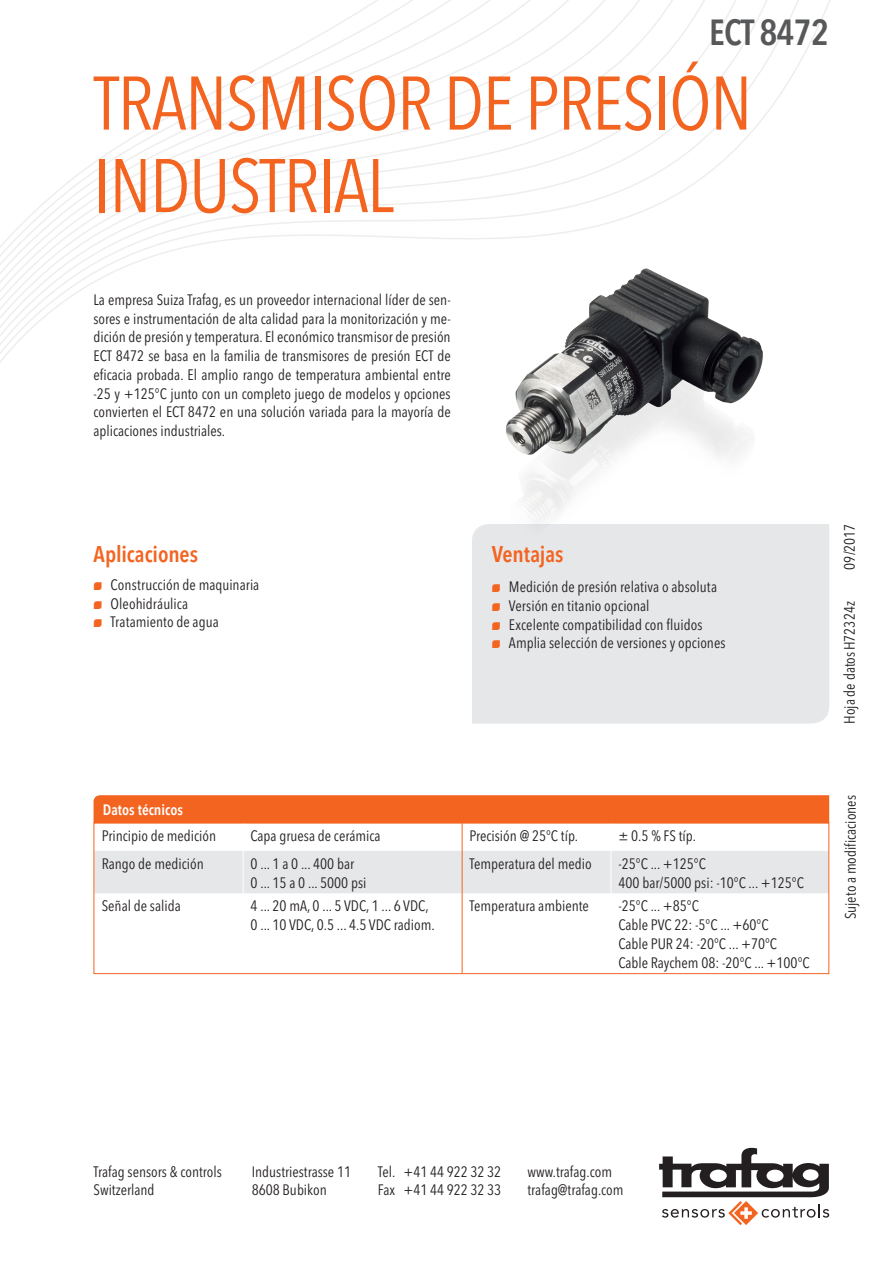
<style>
.page{position:relative;width:893px;height:1263px;background:#fff}
.page>*{position:absolute;margin:0;border:0;box-sizing:border-box;transform-origin:0 0}
.t1{font:condensed 75px/82.5px "Avenir Next LT Pro";letter-spacing:-.02em;color:#f36421}
.t2{font:600 condensed 36px "Avenir Next LT Pro";letter-spacing:-.02em;color:#57585a}
.t3{font:600 condensed 22.5px "Avenir Next LT Pro";letter-spacing:-.005em;color:#f36421}
.t4{font:condensed 15px/18.8px "Avenir Next LT Pro";color:#231f20}
.t5{font:600 condensed 15px "Avenir Next LT Pro";color:#fff}
.s1{font-family:"Trafag Pictos";font-stretch:normal;font-size:10.5px;color:#f36421}
</style>
<div class="page">
<svg style="left:659px;top:1148px;width:170px;height:77px"></svg>
<svg style="left:0;top:0;width:830px;height:363px"></svg>
<div style="left:472px;top:524px;width:357px;height:199px;background:#e6e7e9"></div>
<svg style="left:94px;top:795px;width:735px;height:98px"></svg>
<hr style="left:462px;top:851px;width:1px;height:42px;background:#f36421">
<hr style="left:462px;top:893px;width:1px;height:80px;background:#f36421">
<div style="left:94px;top:822px;width:735px;height:152px;border:1px solid #f36421"></div>
<img style="left:471px;top:232px;width:314px;height:314px">
<h2 class="t2" style="left:709px;top:10px;width:122px">ECT 8472</h2>
<h1 class="t1" style="left:94px;top:62px;width:660px">Transmisor de presión i ndustrial</h1>
<p class="t4" style="left:94px;top:290px;width:359px;text-align:justify">La empresa Suiza Trafag, es un proveedor internacional líder de sen&shy;sores e instrumentación de alta calidad para la monitorización y me&shy;dición de presión y temperatura. El económico transmisor de presión ECT 8472 se basa en la familia de transmisores de presión ECT de eficacia probada. El amplio rango de temperatura ambiental entre -25 y +125°C junto con un completo juego de modelos y opciones convierten el ECT 8472 en una solución variada para la mayoría de aplicaciones industriales.</p>
<h3 class="t3" style="left:94px;top:540px;width:106px">Aplicaciones</h3>
<p class="t4" style="left:94px;top:575px;width:167px"><span class="s1">N</span> Construcción de maquinaria<br><span class="s1">N</span> Oleohidráulica<br><span class="s1">N</span> Tratamiento de agua</p>
<h3 class="t3" style="left:492px;top:541px;width:73px">Ventajas</h3>
<p class="t4" style="left:492px;top:577px;width:235px"><span class="s1">N</span> Medición de presión relativa o absoluta <span class="s1">N</span> Versión en titanio opcional<br><span class="s1">N</span> Excelente compatibilidad con fluidos<br><span class="s1">N</span> Amplia selección de versiones y opciones</p>
<p class="t5" style="left:103px;top:800px;width:82px">Datos técnicos</p>
<p class="t4" style="left:102px;top:827px;width:116px">Principio de medición</p>
<p class="t4" style="left:251px;top:827px;width:131px">Capa gruesa de cerámica</p>
<p class="t4" style="left:470px;top:827px;width:110px">Precisión @ 25°C típ.</p>
<p class="t4" style="left:618px;top:827px;width:79px">± 0.5 % FS típ.</p>
<p class="t4" style="left:102px;top:854px;width:103px">Rango de medición</p>
<p class="t4" style="left:251px;top:854px;width:117px">0 ... 1 a 0 ... 400 bar<br>0 ... 15 a 0 ... 5000 psi</p>
<p class="t4" style="left:470px;top:854px;width:124px">Temperatura del medio</p>
<p class="t4" style="left:618px;top:854px;width:187px">-25°C ... +125°C<br>400 bar/5000 psi: -10°C ... +125°C</p>
<p class="t4" style="left:102px;top:897px;width:80px">Señal de salida</p>
<p class="t4" style="left:251px;top:897px;width:186px">4 ... 20 mA, 0 ... 5 VDC, 1 ... 6 VDC,<br>0 ... 10 VDC, 0.5 ... 4.5 VDC radiom.</p>
<p class="t4" style="left:470px;top:897px;width:121px">Temperatura ambiente</p>
<p class="t4" style="left:618px;top:897px;width:193px">-25°C ... +85°C<br>Cable PVC 22: -5°C ... +60°C<br>Cable PUR 24: -20°C ... +70°C<br>Cable Raychem 08: -20°C ... +100°C</p>
<p class="t4" style="left:840px;top:570px;width:48px;rotate:-90deg">09/2017</p>
<p class="t4" style="left:840px;top:724px;width:124px;rotate:-90deg">Hoja de datosH72324z</p>
<p class="t4" style="left:841px;top:919px;width:126px;rotate:-90deg">Sujeto a modificaciones</p>
<p class="t4" style="left:94px;top:1162px;width:130px">Trafag sensors &amp; controls<br>Switzerland</p>
<p class="t4" style="left:252px;top:1162px;width:101px">Industriestrasse 11<br>8608 Bubikon</p>
<p class="t4" style="left:378px;top:1162px;width:125px">Tel. +41 44 922 32 32<br>Fax +41 44 922 32 33</p>
<p class="t4" style="left:528px;top:1162px;width:98px">www.trafag.com trafag@trafag.com</p>
</div>
